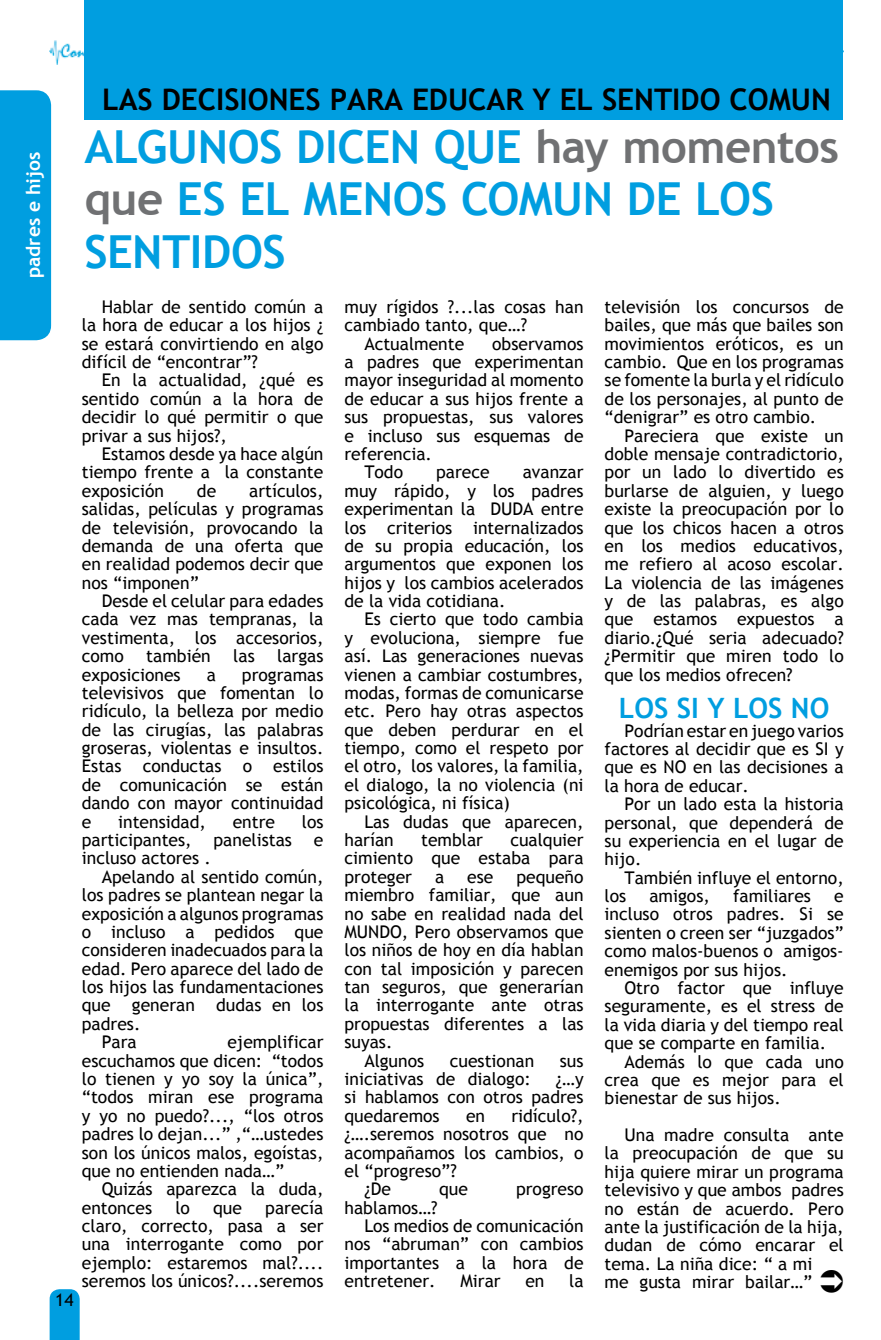
<style>
.page{position:relative;width:881px;height:1340px;background:#fff}
.page>*{position:absolute;margin:0;border:0;box-sizing:border-box;transform-origin:0 0}
.t1{font:700 45.5px/52.5px "Trebuchet MS";letter-spacing:-.01em;color:#009ee0}
.t2{font:700 29.75px "Trebuchet MS";color:#000}
.t3{font:700 28px "Trebuchet MS";color:#009ee0}
.t4{font:700 19.25px "Trebuchet MS";color:#fff}
.t5{font:17.5px/18.4px "Trebuchet MS";color:#000;text-align:justify}
.s1{color:#707173}
</style>
<div class="page">
<hr style="left:133px;top:50px;width:710px;height:2px;background:#009ee0">
<svg style="left:50px;top:1289px;width:30px;height:50px"></svg>
<img style="left:50px;top:41px;width:34px;height:23px">
<div style="left:84px;top:0;width:758px;height:119px;background:#009ee0"></div>
<div style="left:0;top:90px;width:51px;height:250px;background:#009ee0"></div>
<p class="t4" style="left:21px;top:278px;width:128px;rotate:-90deg">padres e hijos</p>
<p class="t5" style="left:55px;top:1290px;width:20px">14</p>
<h2 class="t2" style="left:102px;top:81px;width:730px">LAS DECISIONES PARA EDUCAR Y EL SENTIDO COMUN</h2>
<h1 class="t1" style="left:84px;top:120px;width:756px">ALGUNOS DICEN QUE <span class="s1">hay momentos que</span> ES EL MENOS COMUN DE LOS<br>SENTIDOS</h1>
<p class="t5" style="left:344px;top:298px;width:240px">muy rígidos ?...las cosas han</p>
<p class="t5" style="left:344px;top:316px;width:184px">cambiado tanto, que…?</p>
<p class="t5" style="left:364px;top:334px;width:101px">Actualmente</p>
<p class="t5" style="left:492px;top:334px;width:93px">observamos</p>
<p class="t5" style="left:344px;top:353px;width:240px">a padres que experimentan</p>
<p class="t5" style="left:344px;top:371px;width:240px">mayor inseguridad al momento</p>
<p class="t5" style="left:344px;top:389px;width:240px">de educar a sus hijos frente a</p>
<p class="t5" style="left:344px;top:408px;width:240px">sus propuestas, sus valores</p>
<p class="t5" style="left:344px;top:426px;width:240px">e incluso sus esquemas de</p>
<p class="t5" style="left:344px;top:445px;width:89px">referencia.</p>
<p class="t5" style="left:364px;top:463px;width:40px">Todo</p>
<p class="t5" style="left:436px;top:463px;width:55px">parece</p>
<p class="t5" style="left:604px;top:298px;width:240px">televisión los concursos de bailes, que más que bailes son movimientos eróticos, es un cambio. Que en los programas se fomente la burla y el ridículo de los personajes, al punto de “denigrar” es otro cambio.</p>
<p class="t5" style="left:604px;top:426px;width:241px;text-indent:20px">Pareciera que existe un doble mensaje contradictorio, por un lado lo divertido es burlarse de alguien, y luego existe la preocupación por lo que los chicos hacen a otros en los medios educativos, me refiero al acoso escolar.<br>La violencia de las imágenes y de las palabras, es algo que estamos expuestos a diario.¿Qué seria adecuado? ¿Permitir que miren todo lo que los medios ofrecen?</p>
<h3 class="t3" style="left:619px;top:690px;width:212px">LOS SI Y LOS NO</h3>
<p class="t5" style="left:604px;top:721px;width:240px;text-indent:20px">Podrían estar en juego varios factores al decidir que es SI y que es NO en las decisiones a la hora de educar.</p>
<p class="t5" style="left:604px;top:795px;width:240px;text-indent:20px">Por un lado esta la historia personal, que dependerá de su experiencia en el lugar de hijo.</p>
<p class="t5" style="left:604px;top:868px;width:240px;text-indent:20px">También influye el entorno, los</p>
<p class="t5" style="left:82px;top:298px;width:243px;text-indent:20px">Hablar de sentido común a la hora de educar a los hijos ¿ se estará convirtiendo en algo difícil de “encontrar”?</p>
<p class="t5" style="left:82px;top:371px;width:243px;text-indent:20px">En la actualidad, ¿qué es sentido común a la hora de decidir lo qué permitir o que privar a sus hijos?,</p>
<p class="t5" style="left:82px;top:445px;width:243px;text-indent:20px">Estamos desde ya hace algún tiempo frente a la constante exposición</p>
<p class="t5" style="left:344px;top:463px;width:241px;text-indent:178px">avanzar muy rápido, y los padres experimentan la DUDA entre los criterios internalizados de su propia educación, los argumentos que exponen los hijos y los cambios acelerados de la vida cotidiana.</p>
<p class="t5" style="left:344px;top:610px;width:240px;text-indent:20px">Es cierto que todo cambia y evoluciona, siempre fue así. Las generaciones nuevas vienen a cambiar costumbres, modas, formas de comunicarse etc. Pero hay otras aspectos que deben perdurar en el tiempo, como el respeto por el otro, los valores, la familia, el dialogo, la no violencia (ni psicológica, ni física)</p>
<p class="t5" style="left:344px;top:812px;width:240px;text-indent:20px">Las dudas que aparecen, harían</p>
<p class="t5" style="left:82px;top:481px;width:243px;text-indent:167px">artículos, salidas, películas y programas de televisión, provocando la demanda de una oferta que en realidad podemos decir que nos “imponen”</p>
<p class="t5" style="left:82px;top:592px;width:243px;text-indent:20px">Desde el celular para edades cada vez mas tempranas, la vestimenta, los accesorios, como</p>
<p class="t5" style="left:197px;top:481px;width:21px">de</p>
<p class="t5" style="left:146px;top:647px;width:66px">también</p>
<p class="t5" style="left:233px;top:647px;width:23px">las</p>
<p class="t5" style="left:277px;top:647px;width:48px">largas</p>
<p class="t5" style="left:82px;top:665px;width:100px">exposiciones</p>
<p class="t5" style="left:207px;top:665px;width:11px">a</p>
<p class="t5" style="left:82px;top:665px;width:243px;text-indent:160px">programas televisivos que fomentan lo ridículo, la belleza por medio de las cirugías, las palabras groseras, violentas e insultos.<br>Estas conductas o estilos de comunicación se están dando con mayor continuidad e</p>
<p class="t5" style="left:82px;top:812px;width:243px;text-indent:220px">los participantes, panelistas e incluso actores .</p>
<p class="t5" style="left:102px;top:867px;width:223px">Apelando al sentido común,</p>
<p class="t5" style="left:82px;top:886px;width:243px">los padres se plantean negar la</p>
<p class="t5" style="left:82px;top:904px;width:243px">exposición a algunos programas</p>
<p class="t5" style="left:82px;top:922px;width:243px">o incluso a pedidos que</p>
<p class="t5" style="left:82px;top:941px;width:243px">consideren inadecuados para la</p>
<p class="t5" style="left:82px;top:959px;width:243px">edad. Pero aparece del lado de</p>
<p class="t5" style="left:82px;top:977px;width:243px">los hijos las fundamentaciones</p>
<p class="t5" style="left:82px;top:996px;width:243px">que generan dudas en los</p>
<p class="t5" style="left:82px;top:1014px;width:60px">padres.</p>
<p class="t5" style="left:102px;top:1033px;width:36px">Para</p>
<p class="t5" style="left:118px;top:812px;width:89px">intensidad,</p>
<p class="t5" style="left:233px;top:812px;width:44px">entre</p>
<p class="t5" style="left:344px;top:830px;width:240px;text-indent:166px">cualquier cimiento que estaba para proteger</p>
<p class="t5" style="left:421px;top:830px;width:63px">temblar</p>
<p class="t5" style="left:435px;top:867px;width:11px">a</p>
<p class="t5" style="left:467px;top:867px;width:28px">ese</p>
<p class="t5" style="left:516px;top:867px;width:69px">pequeño</p>
<p class="t5" style="left:344px;top:886px;width:240px">miembro familiar, que aun</p>
<p class="t5" style="left:344px;top:904px;width:240px">no sabe en realidad nada del</p>
<p class="t5" style="left:344px;top:922px;width:240px">MUNDO, Pero observamos que</p>
<p class="t5" style="left:344px;top:941px;width:240px">los niños de hoy en día hablan</p>
<p class="t5" style="left:344px;top:959px;width:240px">con tal imposición y parecen</p>
<p class="t5" style="left:344px;top:977px;width:240px">tan seguros, que generarían</p>
<p class="t5" style="left:344px;top:996px;width:240px">la interrogante ante otras</p>
<p class="t5" style="left:344px;top:1014px;width:240px">propuestas diferentes a las</p>
<p class="t5" style="left:344px;top:1033px;width:49px">suyas.</p>
<p class="t5" style="left:364px;top:1051px;width:61px">Algunos</p>
<p class="t5" style="left:450px;top:1051px;width:86px">cuestionan</p>
<p class="t5" style="left:560px;top:1051px;width:25px">sus</p>
<p class="t5" style="left:344px;top:1069px;width:188px">iniciativas de dialogo:</p>
<p class="t5" style="left:649px;top:886px;width:62px">amigos,</p>
<p class="t5" style="left:733px;top:886px;width:79px">familiares</p>
<p class="t5" style="left:604px;top:886px;width:240px;text-indent:229px">e incluso otros padres. Si se sienten o creen ser “juzgados” como malos-buenos o amigos&shy;enemigos por sus hijos.</p>
<p class="t5" style="left:604px;top:978px;width:240px;text-indent:20px">Otro factor que influye seguramente, es el stress de la vida diaria y del tiempo real que se comparte en familia.</p>
<p class="t5" style="left:604px;top:1052px;width:240px;text-indent:20px">Además lo que cada uno crea que es mejor para el bienestar de sus hijos.</p>
<p class="t5" style="left:604px;top:1125px;width:241px;text-align:left;text-indent:20px">Una madre consulta ante la preocupación de que su hija quiere mirar un programa televisivo y que ambos padres no están de acuerdo. Pero ante la justificación de la hija, dudan de cómo encarar el tema. La niña dice: “ a mi<br>me gusta mirar bailar…”</p>
<p class="t5" style="left:82px;top:1033px;width:243px;text-indent:145px">ejemplificar escuchamos que dicen: “todos lo tienen y yo soy la única”, “todos miran ese programa y yo no puedo?..., “los otros padres lo dejan...” ,“…ustedes son los únicos malos, egoístas, que no entienden nada…”</p>
<p class="t5" style="left:82px;top:1180px;width:243px;text-indent:20px">Quizás aparezca la duda, entonces</p>
<p class="t5" style="left:344px;top:1069px;width:240px;text-indent:211px">¿…y si hablamos con otros padres quedaremos</p>
<p class="t5" style="left:466px;top:1106px;width:21px">en</p>
<p class="t5" style="left:511px;top:1106px;width:74px">ridículo?,</p>
<p class="t5" style="left:344px;top:1124px;width:240px">¿….seremos nosotros que no</p>
<p class="t5" style="left:344px;top:1143px;width:240px">acompañamos los cambios, o</p>
<p class="t5" style="left:344px;top:1161px;width:114px">el “progreso”?</p>
<p class="t5" style="left:364px;top:1180px;width:28px">¿De</p>
<p class="t5" style="left:439px;top:1180px;width:30px">que</p>
<p class="t5" style="left:516px;top:1180px;width:69px">progreso</p>
<p class="t5" style="left:344px;top:1198px;width:95px">hablamos…?</p>
<p class="t5" style="left:364px;top:1216px;width:221px">Los medios de comunicación</p>
<p class="t5" style="left:344px;top:1235px;width:240px">nos “abruman” con cambios</p>
<p class="t5" style="left:344px;top:1253px;width:240px">importantes a la hora de</p>
<p class="t5" style="left:344px;top:1271px;width:93px">entretener.</p>
<p class="t5" style="left:460px;top:1271px;width:42px">Mirar</p>
<p class="t5" style="left:525px;top:1271px;width:21px">en</p>
<p class="t5" style="left:569px;top:1271px;width:16px">la</p>
<p class="t5" style="left:82px;top:1198px;width:243px;text-indent:183px">parecía claro, correcto, pasa a ser una interrogante como por ejemplo: estaremos mal?.... seremos los únicos?....seremos</p>
<p class="t5" style="left:175px;top:1198px;width:16px">lo</p>
<p class="t5" style="left:213px;top:1198px;width:30px">que</p>
</div>
